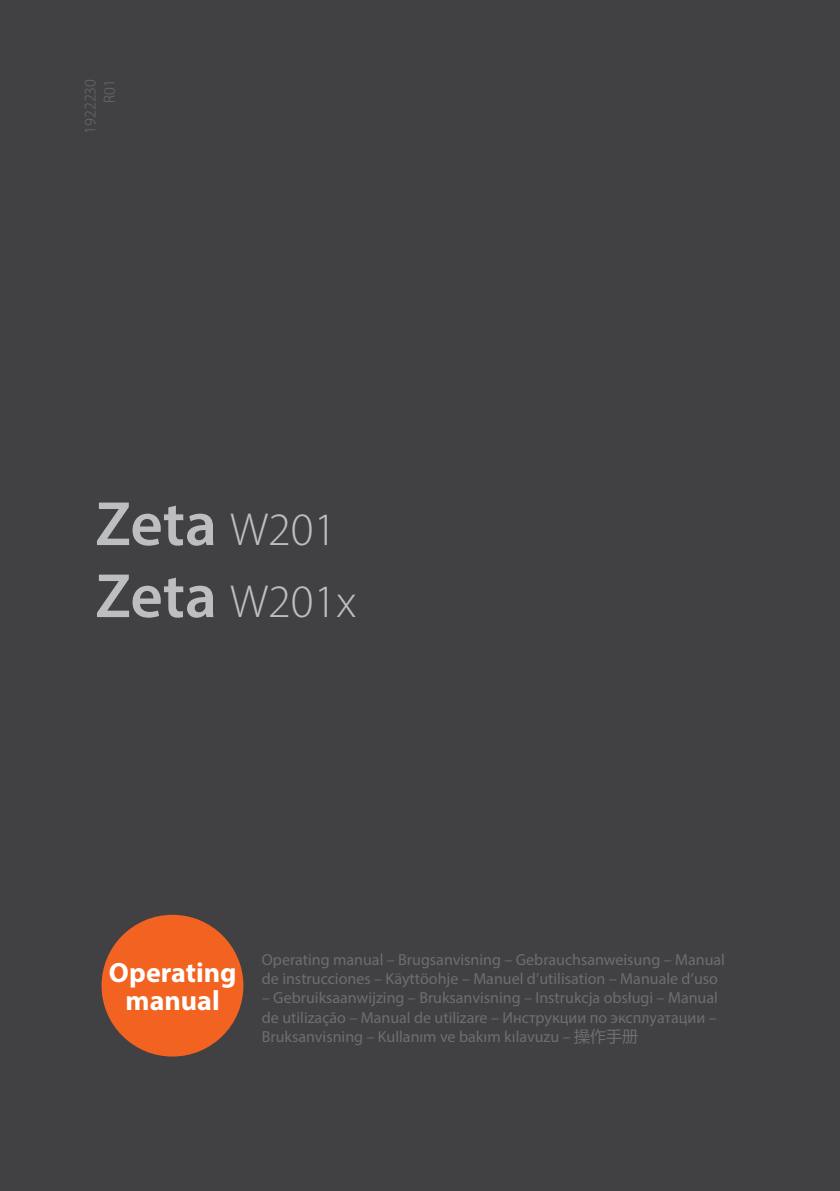
<style>
.page{position:relative;width:840px;height:1191px;background:#fff}
.page>*{position:absolute;margin:0;border:0;box-sizing:border-box;transform-origin:0 0}
.t1{font:600 63px "Myriad Pro";color:#bcbec0}
.t2{font:300 46.4px "Myriad Pro";color:#bcbec0}
.t3{font:700 28px/28px "Myriad Pro";color:#fff;text-align:center}
.t4{font:16px/19.2px "Myriad Pro";color:#6d6e71}
.t5{font:300 16px/19.2px "Myriad Pro";color:#6d6e71;text-align:right}
.s1{font-weight:300;font-size:46.4px}
.s2{font-weight:600;font-size:63px}
.s3{font-family:"Microsoft Ya Hei UI"}
</style>
<div class="page">
<div style="left:0;top:0;width:839px;height:1191px;background:#414042"></div>
<div style="left:101px;top:914px;width:142px;height:142px;background:#f26322;border-radius:50%"></div>
<p class="t5" style="left:80px;top:134px;width:56px;rotate:-90deg">1922230<br>R01</p>
<h1 class="t1" style="left:95px;top:484px;width:242px">Zeta <span class="s1">W201</span></h1>
<h2 class="t2" style="left:95px;top:573px;width:262px"><span class="s2">Zeta</span> W201x</h2>
<h3 class="t3" style="left:109px;top:957px;width:129px">Operating manual</h3>
<p class="t4" style="left:262px;top:949px;width:464px">Operating manual – Brugsanvisning – Gebrauchsanweisung – Manual de instrucciones – Käyttöohje – Manuel d’utilisation – Manuale d’uso</p>
<p class="t4" style="left:262px;top:988px;width:457px;text-align:justify">– Gebruiksaanwijzing – Bruksanvisning – Instrukcja obsługi – Manual de utilização – Manual de utilizare – Инструкции по эксплуатации – Bruksanvisning – Kullanım ve bakım kılavuzu – <span class="s3">操作手册</span></p>
</div>
